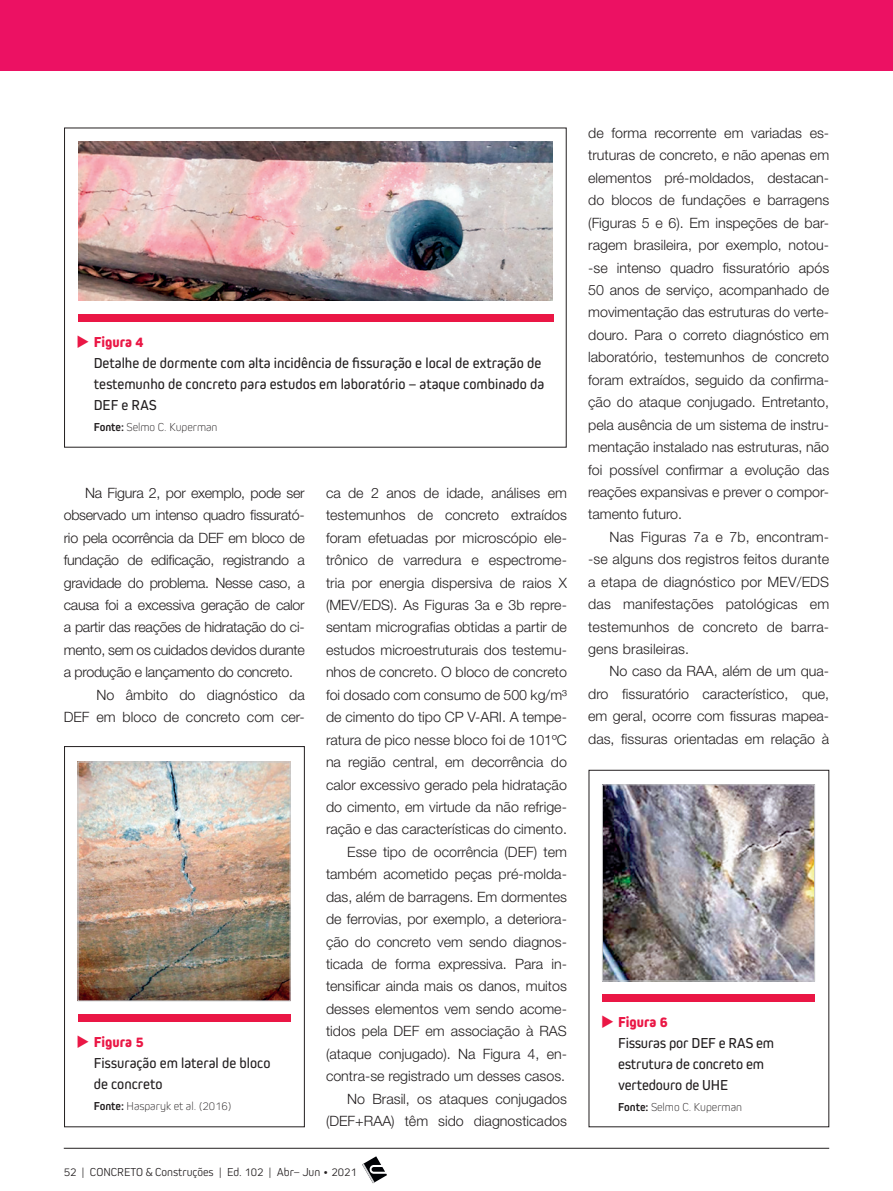
<style>
.page{position:relative;width:893px;height:1191px;background:#fff}
.page>*{position:absolute;margin:0;border:0;box-sizing:border-box;transform-origin:0 0}
.t1{font:15px/21px "Kiro";color:#231f20}
.t2{font:300 14.25px/22.5px "Helvetica Neue LT Std";color:#231f20;text-align:justify}
.t3{font:300 14.25px "Helvetica Neue LT Std";letter-spacing:-.02em;color:#231f20}
.t4{font:200 12px "Kiro";color:#231f20}
.t5{font:300 12px "Kiro";color:#231f20}
.s1{color:#ea1745}
.s2{font-weight:800;color:#ea1745}
.s3{font-weight:700}
</style>
<div class="page">
<svg style="left:362px;top:1156px;width:25px;height:27px"></svg>
<hr style="left:64px;top:1148px;width:765px;height:1px;background:#231f20">
<div style="left:0;top:0;width:893px;height:70px;background:#ec1163"></div>
<div style="left:64px;top:128px;width:503px;height:319px;border:1px solid #231f20"></div>
<div style="left:78px;top:315px;width:476px;height:7px;background:#ea1745"></div>
<img style="left:79px;top:142px;width:473px;height:158px">
<div style="left:64px;top:746px;width:241px;height:381px;border:1px solid #231f20"></div>
<div style="left:78px;top:1014px;width:212px;height:7px;background:#ea1745"></div>
<img style="left:80px;top:763px;width:208px;height:236px">
<div style="left:78px;top:761px;width:212px;height:240px;border:1px solid #c7c8ca"></div>
<div style="left:602px;top:994px;width:213px;height:7px;background:#ea1745"></div>
<img style="left:604px;top:786px;width:209px;height:193px">
<div style="left:602px;top:784px;width:213px;height:197px;border:1px solid #c7c8ca"></div>
<p class="t1" style="left:94px;top:331px;width:452px;text-indent:-17px"><span class="s1">◆</span> <span class="s2">Figura 4<br></span>Detalhe de dormente com alta incidência de fissuração e local de extração de testemunho de concreto para estudos em laboratório – ataque combinado da DEF e RAS</p>
<p class="t4" style="left:94px;top:420px;width:125px"><span class="s3">Fonte:</span> Selmo C. Kuperman</p>
<p class="t3" style="left:85px;top:484px;width:221px">Na Figura 2, por exemplo, pode ser</p>
<p class="t3" style="left:64px;top:506px;width:242px">observado um intenso quadro fissurató-</p>
<p class="t3" style="left:64px;top:529px;width:242px">rio pela ocorrência da DEF em bloco de</p>
<p class="t3" style="left:64px;top:551px;width:242px">fundação de edificação, registrando a</p>
<p class="t3" style="left:64px;top:574px;width:242px">gravidade do problema. Nesse caso, a</p>
<p class="t3" style="left:64px;top:596px;width:242px">causa foi a excessiva geração de calor</p>
<p class="t3" style="left:64px;top:618px;width:242px">a partir das reações de hidratação do ci-</p>
<p class="t3" style="left:64px;top:641px;width:242px">mento, sem os cuidados devidos durante</p>
<p class="t3" style="left:64px;top:663px;width:231px">a produção e lançamento do concreto.</p>
<p class="t2" style="left:96px;top:683px;width:210px">No âmbito do diagnóstico da</p>
<p class="t2" style="left:64px;top:705px;width:242px">DEF em bloco de concreto com cer-</p>
<p class="t1" style="left:94px;top:1031px;width:178px;text-indent:-17px"><span class="s1">◆</span> <span class="s2">Figura 5<br></span>Fissuração em lateral de bloco de concreto</p>
<p class="t4" style="left:94px;top:1098px;width:139px"><span class="s3">Fonte:</span> Hasparyk et al. (2016)</p>
<p class="t2" style="left:326px;top:481px;width:242px;text-align:right">ca de 2 anos de idade, análises em testemunhos de concreto extraídos foram efetuadas por microscópio ele&shy;trônico de varredura e espectrome&shy;tria por energia dispersiva de raios X (MEV/EDS). As Figuras 3a e 3b repre&shy;sentam micrografias obtidas a partir de estudos microestruturais dos testemu&shy;nhos de concreto. O bloco de concreto foi dosado com consumo de 500 kg/m³ de cimento do tipo CP V-ARI. A tempe&shy;ratura de pico nesse bloco foi de 101ºC na região central, em decorrência do calor excessivo gerado pela hidratação do cimento, em virtude da não refrige&shy;ração e das características do cimento.<br>Esse tipo de ocorrência (DEF) tem também acometido peças pré-molda&shy;das, além de barragens. Em dormentes de ferrovias, por exemplo, a deteriora&shy;ção do concreto vem sendo diagnos&shy;ticada de forma expressiva. Para in&shy;tensificar ainda mais os danos, muitos desses elementos vem sendo acome&shy;tidos pela DEF em associação à RAS (ataque conjugado). Na Figura 4, en&shy;contra-se registrado um desses casos.<br>No Brasil, os ataques conjugados (DEF+RAA) têm sido diagnosticados</p>
<p class="t5" style="left:64px;top:1164px;width:295px">52 | CONCRETO &amp; Construções | Ed. 102 | Abr– Jun • 2021</p>
<p class="t2" style="left:588px;top:121px;width:242px">de forma recorrente em variadas es&shy;truturas de concreto, e não apenas em elementos pré-moldados, destacan&shy;do blocos de fundações e barragens (Figuras 5 e 6). Em inspeções de bar&shy;ragem brasileira, por exemplo, notou--se intenso quadro fissuratório após 50 anos de serviço, acompanhado de movimentação das estruturas do verte&shy;douro. Para o correto diagnóstico em laboratório, testemunhos de concreto foram extraídos, seguido da confirma&shy;ção do ataque conjugado. Entretanto, pela ausência de um sistema de instru&shy;mentação instalado nas estruturas, não foi possível confirmar a evolução das reações expansivas e prever o compor&shy;tamento futuro.</p>
<p class="t2" style="left:588px;top:525px;width:242px;text-indent:21px">Nas Figuras 7a e 7b, encontram--se alguns dos registros feitos durante a etapa de diagnóstico por MEV/EDS das manifestações patológicas em testemunhos de concreto de barra&shy;gens brasileiras.</p>
<p class="t2" style="left:588px;top:660px;width:242px;text-indent:21px">No caso da RAA, além de um qua&shy;dro fissuratório característico, que, em geral, ocorre com fissuras mapea&shy;das, fissuras orientadas em relação à</p>
<p class="t1" style="left:618px;top:1011px;width:157px;text-indent:-17px"><span class="s1">◆</span> <span class="s2">Figura 6<br></span>Fissuras por DEF e RAS em estrutura de concreto em vertedouro de UHE</p>
<p class="t4" style="left:618px;top:1100px;width:125px"><span class="s3">Fonte:</span> Selmo C. Kuperman</p>
</div>
